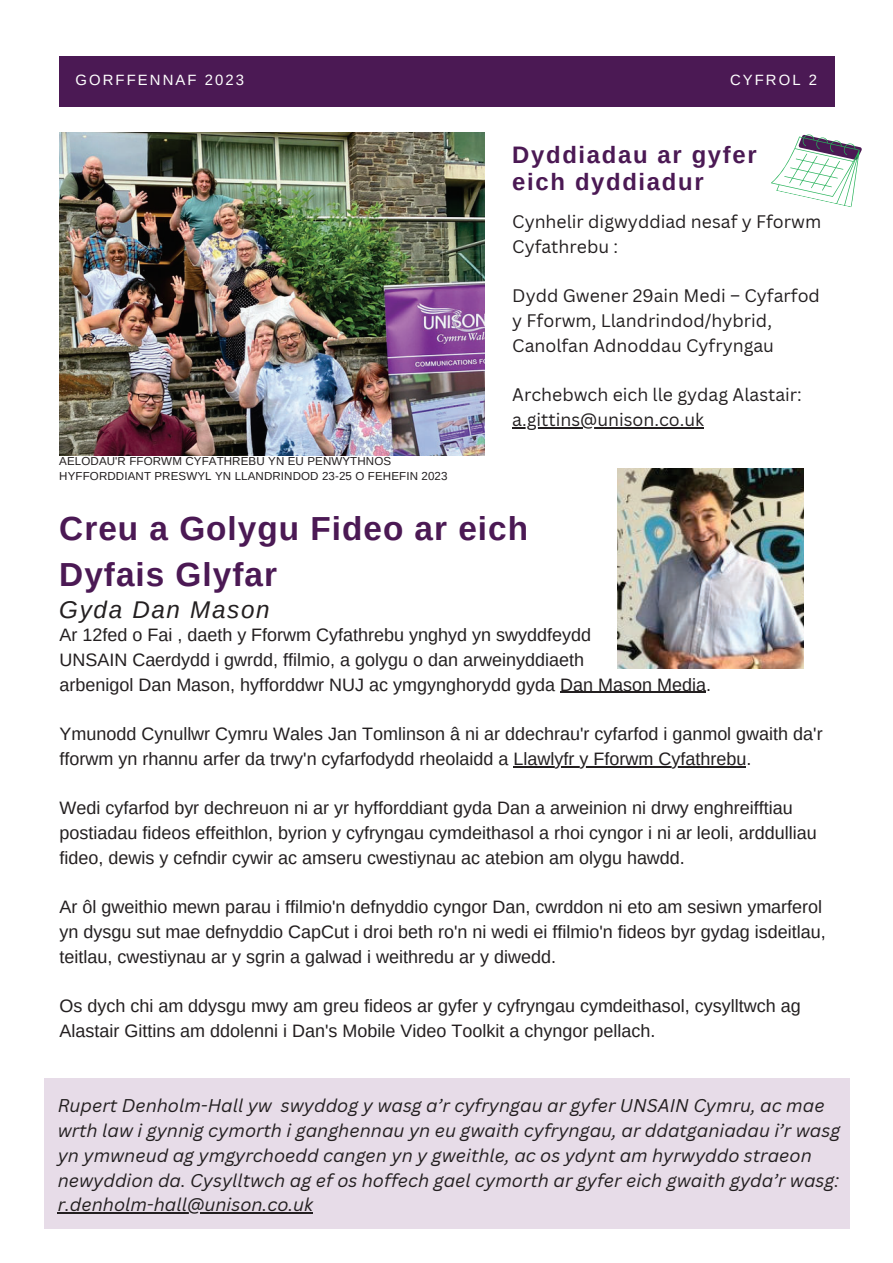
<style>
.page{position:relative;width:893px;height:1263px;background:#fff}
.page>*{position:absolute;margin:0;border:0;box-sizing:border-box;transform-origin:0 0}
.t1{font:700 33.3px/46px "Arimo";letter-spacing:.03em;color:#4b1954}
.t2{font:italic 24.15px "Arimo";letter-spacing:.07em;color:#231f20}
.t3{font:700 23.85px/27px "Arimo";letter-spacing:.07em;color:#4b1954}
.t4{font:18px/24.8px "Arimo";color:#231f20}
.t5{font:italic 18px/24.8px "Canva Sans";color:#231f20}
.t6{font:17.7px/24.8px "Canva Sans";color:#231f20}
.t7{font:14.85px "Arimo";letter-spacing:.14em;color:#fff}
.t8{font:11.55px/15.5px "Arimo";letter-spacing:.01em;color:#231f20}
</style>
<div class="page">
<img style="left:59px;top:133px;width:425px;height:322px">
<div style="left:59px;top:56px;width:776px;height:51px;background:#4b1954"></div>
<div style="left:44px;top:1079px;width:806px;height:150px;background:#e7dce8"></div>
<svg style="left:771px;top:134px;width:91px;height:73px"></svg>
<hr style="left:58px;top:1212px;width:255px;height:2px;background:#231f20">
<hr style="left:512px;top:427px;width:192px;height:1px;background:#231f20">
<hr style="left:560px;top:692px;width:146px;height:1px;background:#231f20">
<hr style="left:513px;top:766px;width:233px;height:1px;background:#231f20">
<img style="left:618px;top:469px;width:185px;height:200px">
<p class="t7" style="left:76px;top:72px;width:170px">GORFFENNAF 2023</p>
<p class="t7" style="left:730px;top:72px;width:89px">CYFROL 2</p>
<h3 class="t3" style="left:512px;top:142px;width:246px">Dyddiadau ar gyfer eich dyddiadur</h3>
<p class="t8" style="left:59px;top:453px;width:390px">AELODAU'R FFORWM CYFATHREBU YN EU PENWYTHNOS<br>HYFFORDDIANT PRESWYL YN LLANDRINDOD 23-25 O FEHEFIN 2023</p>
<p class="t6" style="left:512px;top:209px;width:310px">Cynhelir digwyddiad nesaf y Fforwm<br>Cyfathrebu :</p>
<p class="t6" style="left:512px;top:283px;width:309px">Dydd Gwener 29ain Medi – Cyfarfod y Fforwm, Llandrindod/hybrid,<br>Canolfan Adnoddau Cyfryngau</p>
<p class="t6" style="left:512px;top:382px;width:291px">Archebwch eich lle gydag Alastair: a.gittins@unison.co.uk</p>
<h1 class="t1" style="left:59px;top:506px;width:470px">Creu a Golygu Fideo ar eich<br>Dyfais Glyfar</h1>
<h2 class="t2" style="left:59px;top:596px;width:212px">Gyda Dan Mason</h2>
<p class="t4" style="left:59px;top:623px;width:653px">Ar 12fed o Fai , daeth y Fforwm Cyfathrebu ynghyd yn swyddfeydd<br>UNSAIN Caerdydd i gwrdd, ffilmio, a golygu o dan arweinyddiaeth<br>arbenigol Dan Mason, hyfforddwr NUJ ac ymgynghorydd gyda Dan Mason Media.</p>
<p class="t4" style="left:59px;top:721px;width:765px">Ymunodd Cynullwr Cymru Wales Jan Tomlinson â ni ar ddechrau'r cyfarfod i ganmol gwaith da'r fforwm yn rhannu arfer da trwy'n cyfarfodydd rheolaidd a Llawlyfr y Fforwm Cyfathrebu.</p>
<p class="t4" style="left:59px;top:796px;width:759px">Wedi cyfarfod byr dechreuon ni ar yr hyfforddiant gyda Dan a arweinion ni drwy enghreifftiau postiadau fideos effeithlon, byrion y cyfryngau cymdeithasol a rhoi cyngor i ni ar leoli, arddulliau fideo, dewis y cefndir cywir ac amseru cwestiynau ac atebion am olygu hawdd.</p>
<p class="t4" style="left:59px;top:895px;width:768px">Ar ôl gweithio mewn parau i ffilmio'n defnyddio cyngor Dan, cwrddon ni eto am sesiwn ymarferol yn dysgu sut mae defnyddio CapCut i droi beth ro'n ni wedi ei ffilmio'n fideos byr gydag isdeitlau, teitlau, cwestiynau ar y sgrin a galwad i weithredu ar y diwedd.</p>
<p class="t4" style="left:59px;top:993px;width:743px">Os dych chi am ddysgu mwy am greu fideos ar gyfer y cyfryngau cymdeithasol, cysylltwch ag<br>Alastair Gittins am ddolenni i Dan's Mobile Video Toolkit a chyngor pellach.</p>
<p class="t5" style="left:58px;top:1093px;width:784px">Rupert Denholm-Hall yw swyddog y wasg a’r cyfryngau ar gyfer UNSAIN Cymru, ac mae wrth law i gynnig cymorth i ganghennau yn eu gwaith cyfryngau, ar ddatganiadau i’r wasg yn ymwneud ag ymgyrchoedd cangen yn y gweithle, ac os ydynt am hyrwyddo straeon newyddion da. Cysylltwch ag ef os hoffech gael cymorth ar gyfer eich gwaith gyda’r wasg: r.denholm-hall@unison.co.uk</p>
</div>
